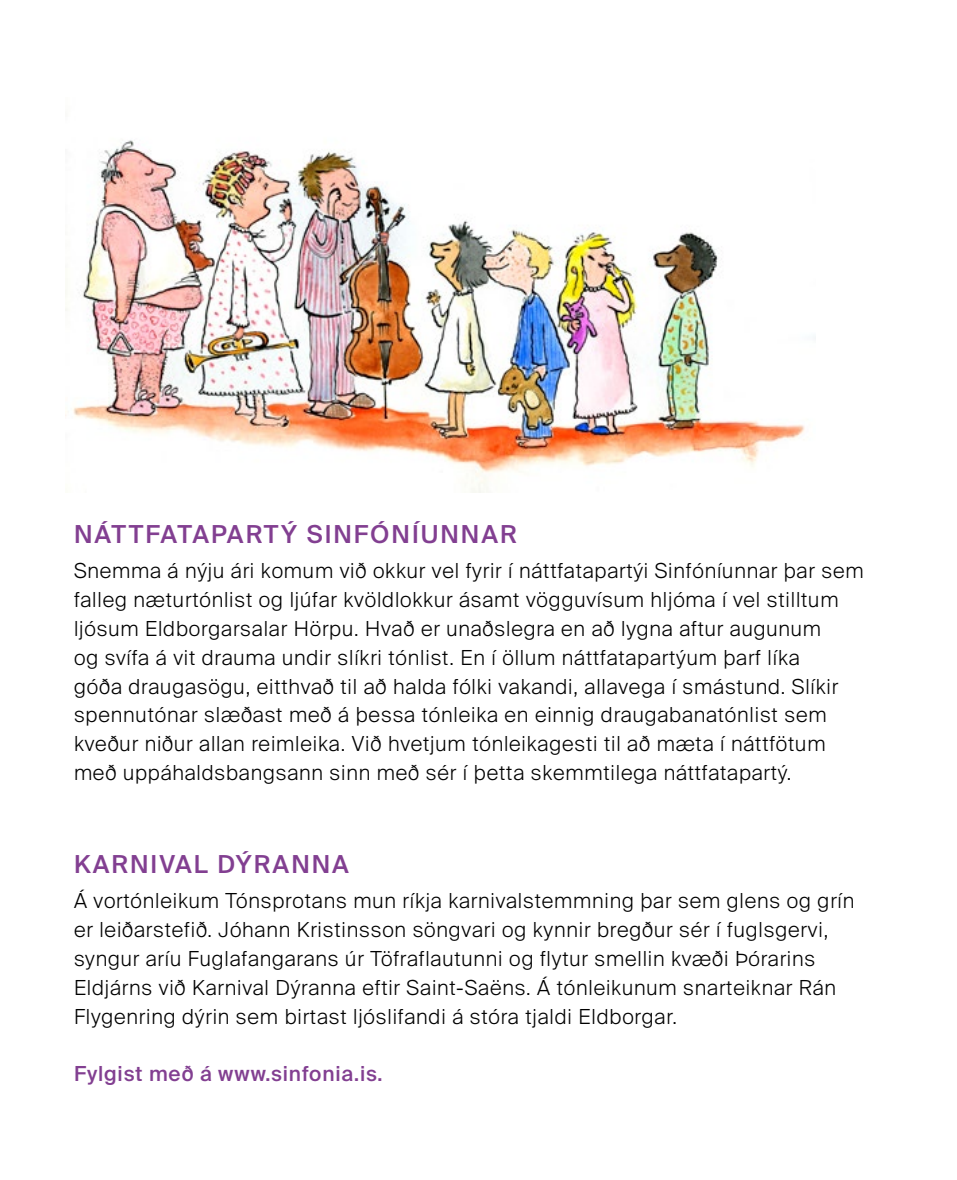
<style>
.page{position:relative;width:957px;height:1180px;background:#fff}
.page>*{position:absolute;margin:0;border:0;box-sizing:border-box;transform-origin:0 0}
.t1{font:500 24.75px "Suisse Intl";letter-spacing:.08em;color:#823f91}
.t2{font:300 20.7px/28.8px "Suisse Intl";letter-spacing:.04em;color:#000}
.t3{font:500 20.7px "Suisse Intl";letter-spacing:.04em;color:#823f91}
</style>
<div class="page">
<img style="left:65px;top:140px;width:740px;height:352px">
<p class="t1" style="left:74px;top:520px;width:444px">NÁTTFATAPARTÝ SINFÓNÍUNNAR</p>
<p class="t2" style="left:74px;top:557px;width:791px">Snemma á nýju ári komum við okkur vel fyrir í náttfatapartýi Sinfóníunnar þar sem falleg næturtónlist og ljúfar kvöldlokkur ásamt vögguvísum hljóma í vel stilltum ljósum Eldborgarsalar Hörpu. Hvað er unaðslegra en að lygna aftur augunum<br>og svífa á vit drauma undir slíkri tónlist. En í öllum náttfatapartýum þarf líka<br>góða draugasögu, eitthvað til að halda fólki vakandi, allavega í smástund. Slíkir spennutónar slæðast með á þessa tónleika en einnig draugabanatónlist sem kveður niður allan reimleika. Við hvetjum tónleikagesti til að mæta í náttfötum með uppáhaldsbangsann sinn með sér í þetta skemmtilega náttfatapartý.</p>
<p class="t1" style="left:74px;top:850px;width:276px">KARNIVAL DÝRANNA</p>
<p class="t2" style="left:74px;top:887px;width:782px">Á vortónleikum Tónsprotans mun ríkja karnivalstemmning þar sem glens og grín er leiðarstefið. Jóhann Kristinsson söngvari og kynnir bregður sér í fuglsgervi, syngur aríu Fuglafangarans úr Töfraflautunni og flytur smellin kvæði Þórarins Eldjárns við Karnival Dýranna eftir Saint-Saëns. Á tónleikunum snarteiknar Rán Flygenring dýrin sem birtast ljóslifandi á stóra tjaldi Eldborgar.</p>
<p class="t3" style="left:74px;top:1062px;width:310px">Fylgist með á www.sinfonia.is.</p>
</div>
